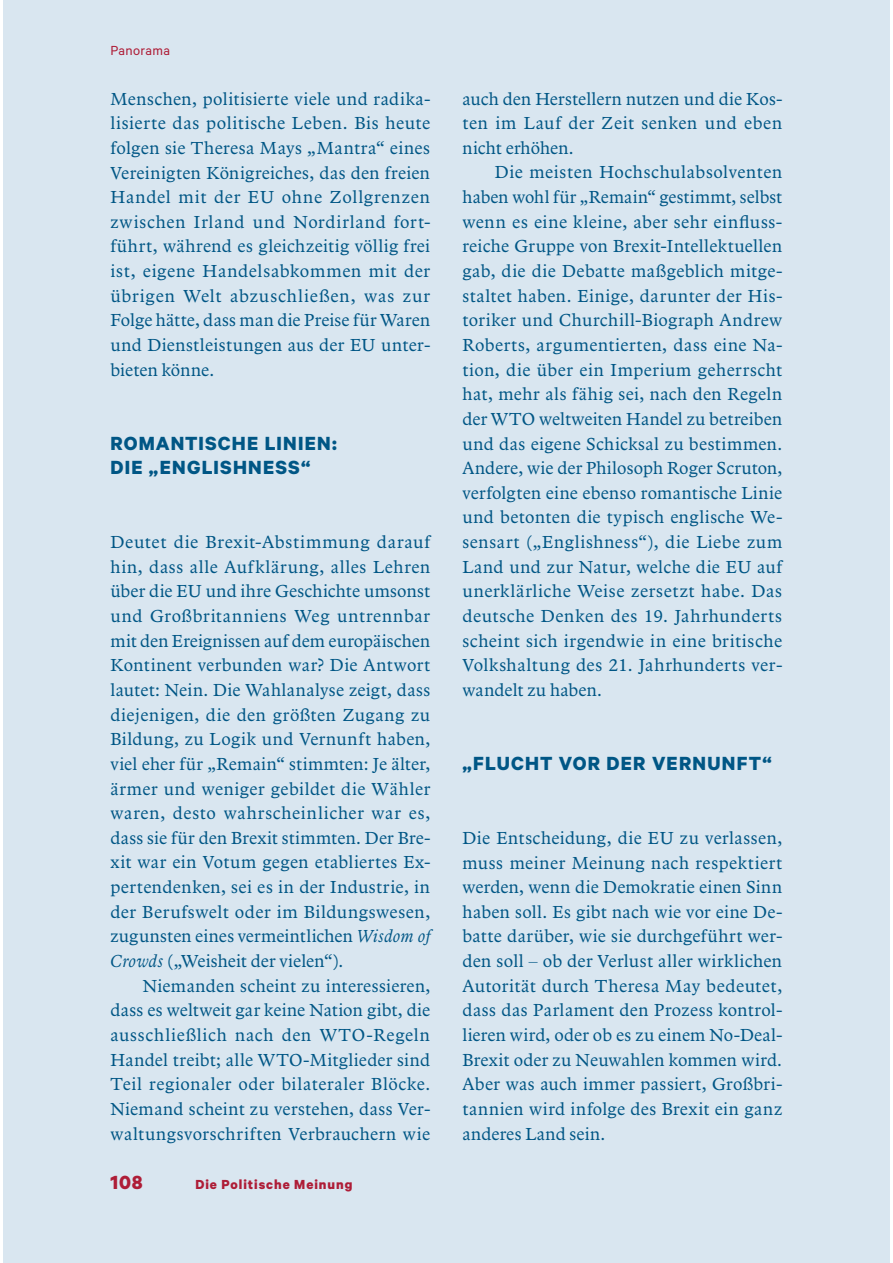
<style>
.page{position:relative;width:893px;height:1263px;background:#fff}
.page>*{position:absolute;margin:0;border:0;box-sizing:border-box;transform-origin:0 0}
.t1{font:700 21.45px/24.6px "Calibre";letter-spacing:.06em;color:#005685}
.t2{font:700 21.45px "Calibre";color:#ae1d37}
.t3{font:18px/24.6px "Arbesco DT";letter-spacing:.02em;color:#005685;text-align:justify}
.t4{font:700 14.85px "Calibre";letter-spacing:.065em;color:#ae1d37}
.t5{font:14.85px "Calibre";letter-spacing:.02em;color:#ae1d37}
.s1{font-style:italic}
</style>
<div class="page">
<div style="left:3px;top:0;width:887px;height:1263px;background:#d9e6f0"></div>
<p class="t5" style="left:110px;top:46px;width:61px">Panorama</p>
<p class="t3" style="left:110px;top:88px;width:321px">Menschen, politisierte viele und radika&shy;lisierte das politische Leben. Bis heute folgen sie Theresa Mays „Mantra“ eines Vereinigten Königreiches, das den freien Handel mit der EU ohne Zollgrenzen zwischen Irland und Nordirland fort&shy;führt, während es gleichzeitig völlig frei ist, eigene Handelsabkommen mit der übrigen Welt abzuschließen, was zur Folge hätte, dass man die Preise für Waren und Dienstleistungen aus der EU unter&shy;bieten könne.</p>
<p class="t1" style="left:110px;top:430px;width:228px">ROMANTISCHE LINIEN:<br>DIE „ENGLISHNESS“</p>
<p class="t3" style="left:110px;top:531px;width:321px">Deutet die Brexit-Abstimmung darauf hin, dass alle Aufklärung, alles Lehren über die EU und ihre Geschichte umsonst und Großbritanniens Weg untrennbar mit den Ereignissen auf dem europäischen Kontinent verbunden war? Die Antwort lautet: Nein. Die Wahlanalyse zeigt, dass diejenigen, die den größten Zugang zu Bildung, zu Logik und Vernunft haben, viel eher für „Remain“ stimmten: Je älter, ärmer und weniger gebildet die Wähler waren, desto wahrscheinlicher war es, dass sie für den Brexit stimmten. Der Bre&shy;xit war ein Votum gegen etabliertes Ex&shy;pertendenken, sei es in der Industrie, in der Berufswelt oder im Bildungswesen, zugunsten eines vermeintlichen <span class="s1">Wisdom of Crowds</span> („Weisheit der vielen“).</p>
<p class="t3" style="left:110px;top:975px;width:321px;text-indent:32px">Niemanden scheint zu interessieren, dass es weltweit gar keine Nation gibt, die ausschließlich nach den WTO-Regeln Handel treibt; alle WTO-Mitglieder sind Teil regionaler oder bilateraler Blöcke.<br>Niemand scheint zu verstehen, dass Ver&shy;waltungsvorschriften Verbrauchern wie</p>
<p class="t2" style="left:110px;top:1169px;width:34px">108</p>
<p class="t4" style="left:195px;top:1175px;width:158px">Die Politische Meinung</p>
<p class="t3" style="left:462px;top:87px;width:321px">auch den Herstellern nutzen und die Kos&shy;ten im Lauf der Zeit senken und eben nicht erhöhen.</p>
<p class="t3" style="left:462px;top:161px;width:321px;text-indent:32px">Die meisten Hochschulabsolventen haben wohl für „Remain“ gestimmt, selbst wenn es eine kleine, aber sehr einfluss&shy;reiche Gruppe von Brexit-Intellektuellen gab, die die Debatte maßgeblich mitge&shy;staltet haben. Einige, darunter der His&shy;toriker und Churchill-Biograph Andrew Roberts, argumentierten, dass eine Na&shy;tion, die über ein Imperium geherrscht hat, mehr als fähig sei, nach den Regeln der WTO weltweiten Handel zu betreiben und das eigene Schicksal zu bestimmen.<br>Andere, wie der Philosoph Roger Scruton, verfolgten eine ebenso romantische Linie und betonten die typisch englische We&shy;sensart („Englishness“), die Liebe zum Land und zur Natur, welche die EU auf unerklärliche Weise zersetzt habe. Das deutsche Denken des 19. Jahrhunderts scheint sich irgendwie in eine britische Volkshaltung des 21. Jahrhunderts ver&shy;wandelt zu haben.</p>
<p class="t1" style="left:462px;top:750px;width:311px">„FLUCHT VOR DER VERNUNFT“</p>
<p class="t3" style="left:462px;top:827px;width:321px">Die Entscheidung, die EU zu verlassen, muss meiner Meinung nach respektiert werden, wenn die Demokratie einen Sinn haben soll. Es gibt nach wie vor eine De&shy;batte darüber, wie sie durchgeführt wer&shy;den soll – ob der Verlust aller wirk lichen Autorität durch Theresa May bedeutet, dass das Parlament den Prozess kontrol&shy;lieren wird, oder ob es zu einem No-Deal-Brexit oder zu Neuwahlen kommen wird.<br>Aber was auch immer passiert, Großbri&shy;tannien wird infolge des Brexit ein ganz anderes Land sein.</p>
</div>
